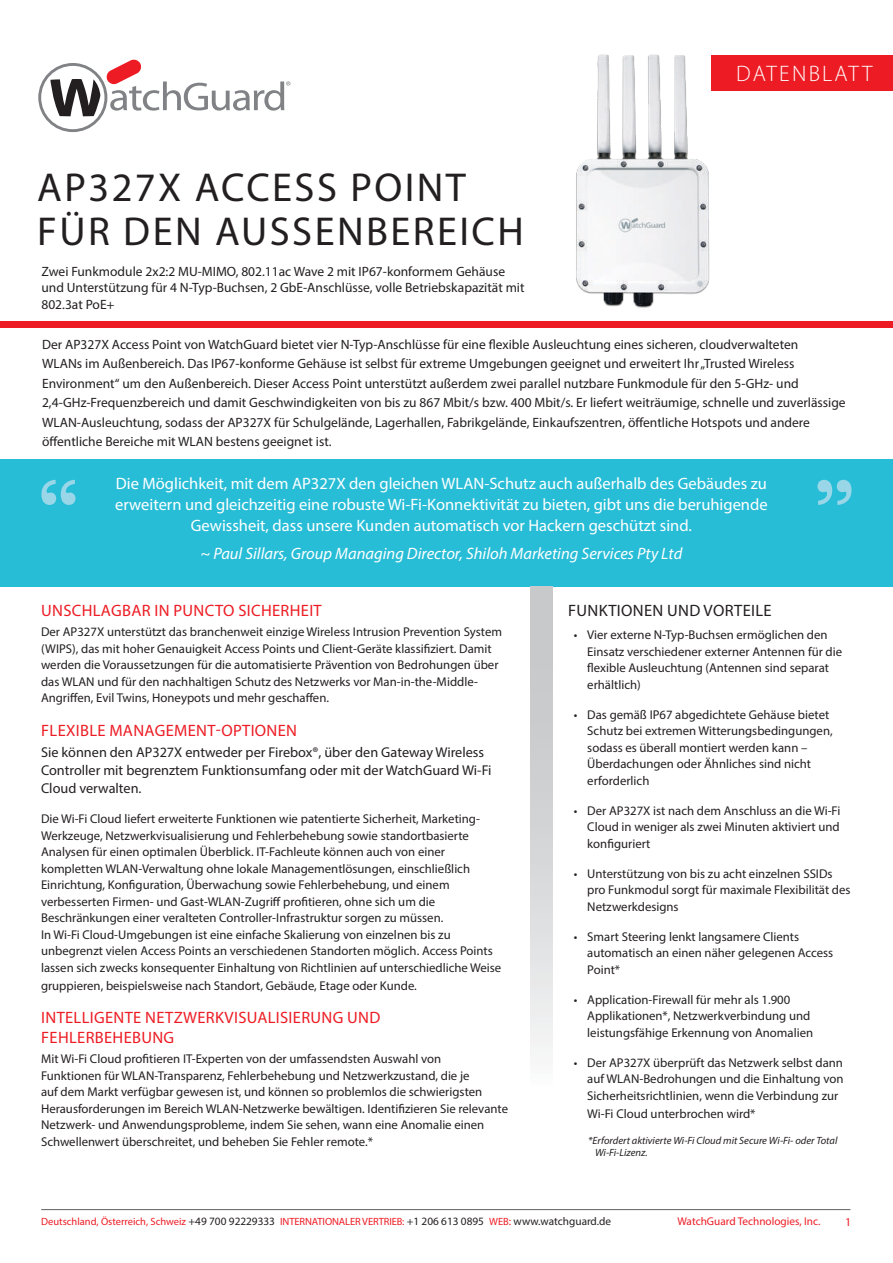
<style>
.page{position:relative;width:893px;height:1263px;background:#fff}
.page>*{position:absolute;margin:0;border:0;box-sizing:border-box;transform-origin:0 0}
.t1{font:40.5px/43.5px "Myriad Pro";letter-spacing:.06em;color:#231f20}
.t2{font:300 22.5px "Myriad Pro";letter-spacing:.1em;color:#fff}
.t3{font:16.5px/21px "Myriad Pro";color:#fff;text-align:center}
.t4{font:16.5px/19.8px "Myriad Pro";letter-spacing:.02em;color:#ed1c24}
.t5{font:italic 16.5px "Myriad Pro";color:#fff}
.t6{font:16.5px "Myriad Pro";letter-spacing:.02em;color:#231f20}
.t7{font:14.25px/18px "Myriad Pro";color:#231f20}
.t8{font:13.5px/19.5px "Myriad Pro";color:#231f20}
.t9{font:12.75px/16.5px "Myriad Pro";color:#231f20}
.t10{font:12px "Myriad Pro";color:#ed1c24}
.t11{font:11.25px "Myriad Pro";color:#ed1c24}
.t12{font:10.5px "Myriad Pro";letter-spacing:-.005em;color:#ed1c24}
.t13{font:italic 10.5px/12.6px "Myriad Pro";color:#231f20}
.s1{font-size:11.25px;color:#231f20}
.s2{font-size:11.25px}
</style>
<div class="page">
<hr style="left:41px;top:1209px;width:809px;height:1px;background:#5f6062">
<div style="left:0;top:458px;width:893px;height:128px;background:#28bdd7"></div>
<svg style="left:41px;top:480px;width:34px;height:25px"></svg>
<svg style="left:817px;top:480px;width:34px;height:25px"></svg>
<div style="left:712px;top:56px;width:181px;height:35px;background:#ed1c24"></div>
<div style="left:531px;top:586px;width:22px;height:587px;background:linear-gradient(to bottom,#bcbec0,#fff)"></div>
<div style="left:0;top:322px;width:893px;height:6px;background:#ed1c24"></div>
<svg style="left:38px;top:60px;width:252px;height:72px"></svg>
<img style="left:576px;top:54px;width:136px;height:254px">
<h1 class="t1" style="left:37px;top:165px;width:488px">AP327X ACCESS POINT<br>FÜR DEN AUSSENBEREICH</h1>
<p class="t8" style="left:41px;top:263px;width:485px;line-height:16.5px">Zwei Funkmodule 2x2:2 MU-MIMO, 802.11ac Wave 2 mit IP67-konformem Gehäuse und Unterstützung für 4 N-Typ-Buchsen, 2 GbE-Anschlüsse, volle Betriebskapazität mit<br>802.3at PoE+</p>
<h2 class="t2" style="left:736px;top:60px;width:138px">DATENBLATT</h2>
<p class="t8" style="left:42px;top:334px;width:805px">Der AP327X Access Point von WatchGuard bietet vier N-Typ-Anschlüsse für eine flexible Ausleuchtung eines sicheren, cloudverwalteten<br>WLANs im Außenbereich. Das IP67-konforme Gehäuse ist selbst für extreme Umgebungen geeignet und erweitert Ihr „Trusted Wireless Environment“ um den Außenbereich. Dieser Access Point unterstützt außerdem zwei parallel nutzbare Funkmodule für den 5-GHz- und 2,4-GHz-Frequenzbereich und damit Geschwindigkeiten von bis zu 867 Mbit/s bzw. 400 Mbit/s. Er liefert weiträumige, schnelle und zuverlässige WLAN-Ausleuchtung, sodass der AP327X für Schulgelände, Lagerhallen, Fabrikgelände, Einkaufszentren, öffentliche Hotspots und andere öffentliche Bereiche mit WLAN bestens geeignet ist.</p>
<p class="t3" style="left:115px;top:473px;width:654px">Die Möglichkeit, mit dem AP327X den gleichen WLAN-Schutz auch außerhalb des Gebäudes zu erweitern und gleichzeitig eine robuste Wi-Fi-Konnektivität zu bieten, gibt uns die beruhigende<br>Gewissheit, dass unsere Kunden automatisch vor Hackern geschützt sind.</p>
<p class="t5" style="left:200px;top:543px;width:483px">~ Paul Sillars, Group Managing Director, Shiloh Marketing Services Pty Ltd</p>
<p class="t4" style="left:41px;top:600px;width:282px">UNSCHLAGBAR IN PUNCTO SICHERHEIT</p>
<p class="t9" style="left:41px;top:623px;width:462px">Der AP327X unterstützt das branchenweit einzige Wireless Intrusion Prevention System (WIPS), das mit hoher Genauigkeit Access Points und Client-Geräte klassifiziert. Damit werden die Voraussetzungen für die automatisierte Prävention von Bedrohungen über das WLAN und für den nachhaltigen Schutz des Netzwerks vor Man-in-the-Middle-Angriffen, Evil Twins, Honeypots und mehr geschaffen.</p>
<p class="t4" style="left:41px;top:720px;width:257px">FLEXIBLE MANAGEMENT-OPTIONEN</p>
<p class="t7" style="left:41px;top:743px;width:452px">Sie können den AP327X entweder per Firebox®, über den Gateway Wireless<br>Controller mit begrenztem Funktionsumfang oder mit der WatchGuard Wi-Fi<br>Cloud verwalten.</p>
<p class="t9" style="left:41px;top:811px;width:462px">Die Wi-Fi Cloud liefert erweiterte Funktionen wie patentierte Sicherheit, Marketing-Werkzeuge, Netzwerkvisualisierung und Fehlerbehebung sowie standortbasierte Analysen für einen optimalen Überblick. IT-Fachleute können auch von einer kompletten WLAN-Verwaltung ohne lokale Managementlösungen, einschließlich Einrichtung, Konfiguration, Überwachung sowie Fehlerbehebung, und einem verbesserten Firmen- und Gast-WLAN-Zugriff profitieren, ohne sich um die Beschränkungen einer veralteten Controller-Infrastruktur sorgen zu müssen.<br>In Wi-Fi Cloud-Umgebungen ist eine einfache Skalierung von einzelnen bis zu unbegrenzt vielen Access Points an verschiedenen Standorten möglich. Access Points lassen sich zwecks konsequenter Einhaltung von Richtlinien auf unterschiedliche Weise</p>
<p class="t9" style="left:41px;top:977px;width:377px">gruppieren, beispielsweise nach Standort, Gebäude, Etage oder Kunde.</p>
<p class="t4" style="left:41px;top:1007px;width:341px">INTELLIGENTE NETZWERKVISUALISIERUNG UND<br>FEHLERBEHEBUNG</p>
<p class="t9" style="left:41px;top:1050px;width:469px">Mit Wi-Fi Cloud profitieren IT-Experten von der umfassendsten Auswahl von<br>Funktionen für WLAN-Transparenz, Fehlerbehebung und Netzwerkzustand, die je<br>auf dem Markt verfügbar gewesen ist, und können so problemlos die schwierigsten Herausforderungen im Bereich WLAN-Netzwerke bewältigen. Identifizieren Sie relevante Netzwerk- und Anwendungsprobleme, indem Sie sehen, wann eine Anomalie einen Schwellenwert überschreitet, und beheben Sie Fehler remote.*</p>
<p class="t6" style="left:568px;top:600px;width:205px">FUNKTIONEN UND VORTEILE</p>
<p class="t9" style="left:587px;top:626px;width:256px;text-indent:-14px">• Vier externe N-Typ-Buchsen ermöglichen den Einsatz verschiedener externer Antennen für die flexible Ausleuchtung (Antennen sind separat erhältlich)</p>
<p class="t9" style="left:587px;top:706px;width:247px;text-indent:-14px">• Das gemäß IP67 abgedichtete Gehäuse bietet Schutz bei extremen Witterungsbedingungen, sodass es überall montiert werden kann – Überdachungen oder Ähnliches sind nicht erforderlich</p>
<p class="t9" style="left:587px;top:802px;width:255px;text-align:justify;text-indent:-14px">• Der AP327X ist nach dem Anschluss an die Wi-Fi Cloud in weniger als zwei Minuten aktiviert und konfiguriert</p>
<p class="t9" style="left:587px;top:865px;width:265px;text-indent:-14px">• Unterstützung von bis zu acht einzelnen SSIDs pro Funkmodul sorgt für maximale Flexibilität des<br>Netzwerkdesigns</p>
<p class="t9" style="left:587px;top:928px;width:247px;text-indent:-14px">• Smart Steering lenkt langsamere Clients automatisch an einen näher gelegenen Access<br>Point*</p>
<p class="t9" style="left:587px;top:991px;width:227px;text-indent:-14px">• Application-Firewall für mehr als 1.900<br>Applikationen*, Netzwerkverbindung und leistungsfähige Erkennung von Anomalien</p>
<p class="t9" style="left:587px;top:1054px;width:258px;text-align:justify;text-indent:-14px">• Der AP327X überprüft das Netzwerk selbst dann auf WLAN-Bedrohungen und die Einhaltung von Sicherheitsrichtlinien, wenn die Verbindung zur</p>
<p class="t9" style="left:587px;top:1105px;width:170px">Wi-Fi Cloud unterbrochen wird*</p>
<p class="t13" style="left:595px;top:1134px;width:244px;text-indent:-7px">*Erfordert aktivierte Wi-Fi Cloud mit Secure Wi-Fi- oder Total<br>Wi-Fi-Lizenz.</p>
<p class="t12" style="left:41px;top:1215px;width:571px">Deutschland, Österreich, Schweiz <span class="s1">+49 700 92229333</span> INTERNATIONALER VERTRIEB: <span class="s1">+1 206 613 0895</span> WEB<span class="s2">:</span> <span class="s1">www.watchguard.de</span></p>
<p class="t11" style="left:677px;top:1214px;width:144px">WatchGuard Technologies, Inc.</p>
<p class="t10" style="left:845px;top:1214px;width:8px">1</p>
</div>
